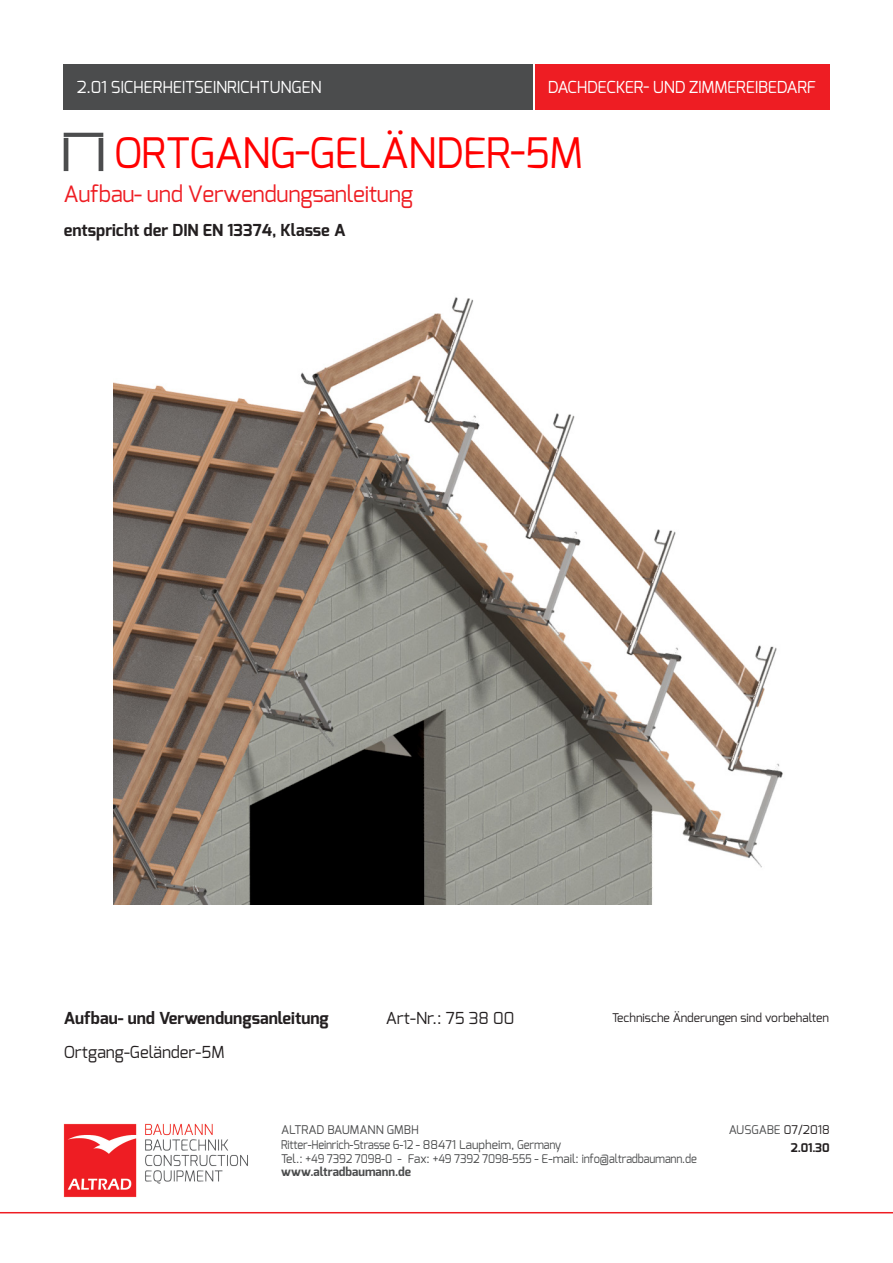
<style>
.page{position:relative;width:893px;height:1263px;background:#fff}
.page>*{position:absolute;margin:0;border:0;box-sizing:border-box;transform-origin:0 0}
.t1{font:42px "Exo";letter-spacing:-.015em;color:#f00}
.t2{font:22.5px "Exo";letter-spacing:-.015em;color:#ee1d23}
.t3{font:700 16.5px "Exo";color:#231f20}
.t4{font:16.5px "Exo";letter-spacing:-.015em;color:#fff}
.t5{font:16.5px "Exo";color:#231f20}
.t6{font:12px/14.4px "Exo";letter-spacing:-.015em;color:#4b4c4d;text-align:right}
.t7{font:12px "Exo";color:#231f20}
.t8{font:700 12px "Exo";color:#4b4c4d}
.s1{color:#231f20}
.s2{font-weight:700;color:#231f20}
</style>
<div class="page">
<img style="left:114px;top:297px;width:669px;height:608px">
<img style="left:63px;top:1123px;width:185px;height:75px">
<hr style="left:0;top:1212px;width:893px;height:1px;background:#ee1d23">
<div style="left:64px;top:64px;width:469px;height:45px;background:#4b4c4d"></div>
<div style="left:535px;top:64px;width:294px;height:45px;background:#ee1d23"></div>
<img style="left:63px;top:132px;width:41px;height:40px">
<h3 class="t4" style="left:77px;top:76px;width:247px">2.01 SICHERHEITSEINRICHTUNGEN</h3>
<h3 class="t4" style="left:548px;top:76px;width:270px">DACHDECKER- UND ZIMMEREIBEDARF</h3>
<h1 class="t1" style="left:114px;top:126px;width:471px">ORTGANG-GELÄNDER-5M</h1>
<h2 class="t2" style="left:64px;top:179px;width:351px">Aufbau- und Verwendungsanleitung</h2>
<h3 class="t3" style="left:64px;top:219px;width:283px">entspricht der DIN EN 13374, Klasse A</h3>
<h3 class="t3" style="left:64px;top:1008px;width:266px">Aufbau- und Verwendungsanleitung</h3>
<h3 class="t5" style="left:64px;top:1042px;width:162px">Ortgang-Geländer-5M</h3>
<h3 class="t5" style="left:386px;top:1007px;width:130px">Art-Nr.: 75 38 00</h3>
<p class="t7" style="left:612px;top:1010px;width:218px">Technische Änderungen sind vorbehalten</p>
<p class="t6" style="left:281px;top:1122px;width:417px;text-align:left">ALTRAD BAUMANN GMBH<br>Ritter-Heinrich-Strasse 6-12 - 88471 Laupheim, Germany<br>Tel.: +49 7392 7098-0 - Fax: +49 7392 7098-555 - E-mail: info@altradbaumann.de</p>
<p class="t8" style="left:281px;top:1164px;width:131px">www.altradbaumann.de</p>
<p class="t6" style="left:729px;top:1120px;width:102px;line-height:18.6px">AUSGABE <span class="s1">07/2018<br></span><span class="s2">2.01.30</span></p>
</div>
